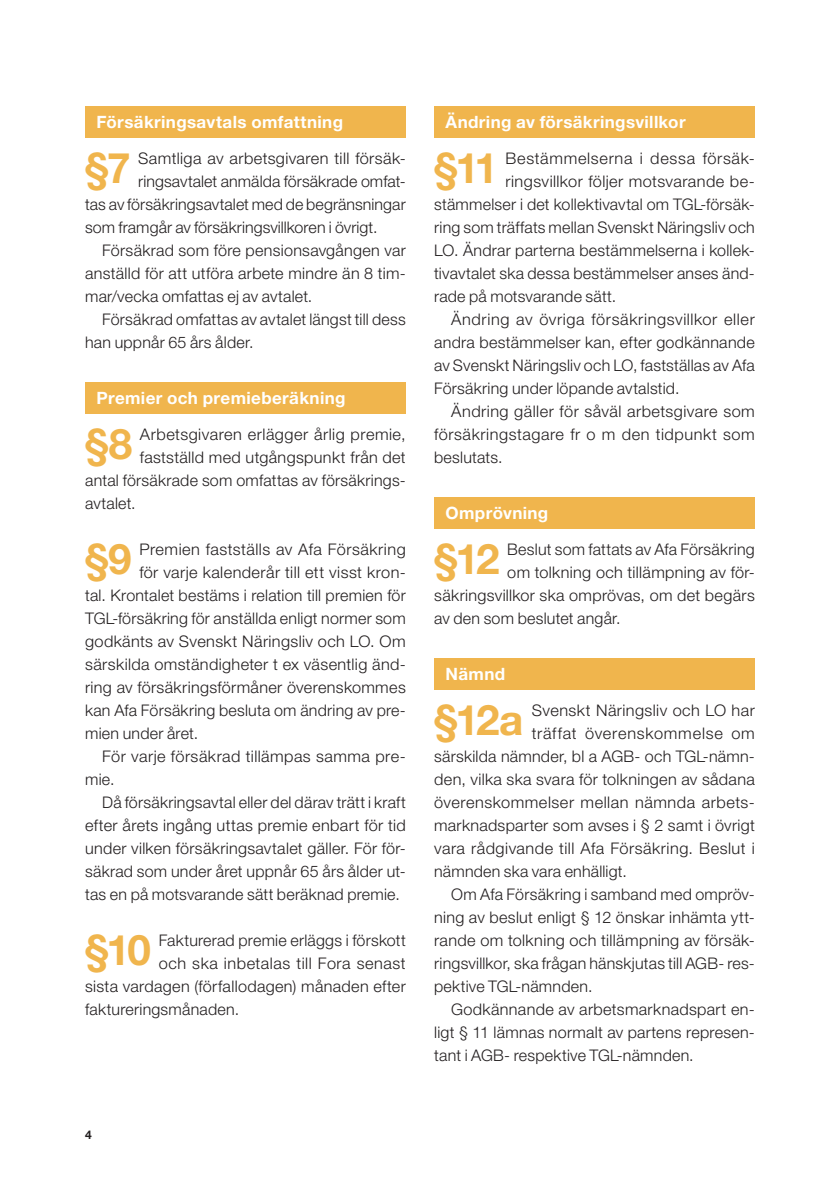
<style>
.page{position:relative;width:840px;height:1191px;background:#fff}
.page>*{position:absolute;margin:0;border:0;box-sizing:border-box;transform-origin:0 0}
.Brödtext_med_anfan{font:700 42.2px "Helvetica Neue LT Std";letter-spacing:-.065em;color:#f0b54d}
.Rubrik_på_färgplat{font:700 17px "Helvetica Neue LT Std";letter-spacing:.02em;color:#fff}
.Brödtext_med_anfan-2{font:300 16px "Helvetica Neue LT Std";letter-spacing:.02em;color:#231f20}
.Brödtext_med_indra{font:300 16px/23px "Helvetica Neue LT Std";letter-spacing:.015em;color:#231f20;text-align:justify}
.Brödtext_med_anfan-3{font:300 16px "Helvetica Neue LT Std";letter-spacing:.045em;color:#231f20}
.t1{font:700 12px "Helvetica Neue LT Std";color:#231f20}
</style>
<div class="page">
<div style="left:85px;top:106px;width:320px;height:32px;background:#f0b54d"></div>
<div style="left:85px;top:382px;width:320px;height:32px;background:#f0b54d"></div>
<div style="left:434px;top:106px;width:320px;height:32px;background:#f0b54d"></div>
<div style="left:434px;top:497px;width:320px;height:32px;background:#f0b54d"></div>
<div style="left:434px;top:658px;width:320px;height:32px;background:#f0b54d"></div>
<p class="Rubrik_på_färgplat" style="left:96px;top:111px;width:248px">Försäkringsavtals omfattning</p>
<p class="Brödtext_med_anfan" style="left:85px;top:142px;width:47px">§7</p>
<p class="Brödtext_med_anfan-2" style="left:138px;top:149px;width:269px">Samtliga av arbetsgivaren till försäk-</p>
<p class="Brödtext_med_anfan-2" style="left:138px;top:172px;width:269px">ringsavtalet anmälda försäkrade omfat-</p>
<p class="Brödtext_med_anfan-2" style="left:85px;top:195px;width:322px">tas av försäkringsavtalet med de begränsningar</p>
<p class="Brödtext_med_anfan-2" style="left:85px;top:218px;width:294px">som framgår av försäkringsvillkoren i övrigt.</p>
<p class="Brödtext_med_indra" style="left:85px;top:238px;width:322px;text-indent:17px">Försäkrad som före pensionsavgången var anställd för att utföra arbete mindre än 8 tim&shy;mar/vecka omfattas ej av avtalet.</p>
<p class="Brödtext_med_indra" style="left:85px;top:307px;width:322px;text-indent:17px">Försäkrad omfattas av avtalet längst till dess han uppnår 65 års ålder.</p>
<p class="Rubrik_på_färgplat" style="left:96px;top:387px;width:250px">Premier och premieberäkning</p>
<p class="Brödtext_med_anfan" style="left:85px;top:418px;width:49px">§8</p>
<p class="Brödtext_med_anfan-2" style="left:140px;top:425px;width:267px">Arbetsgivaren erlägger årlig premie,</p>
<p class="Brödtext_med_anfan-2" style="left:140px;top:448px;width:267px">fastställd med utgångspunkt från det</p>
<p class="Brödtext_med_anfan-2" style="left:85px;top:471px;width:322px">antal försäkrade som omfattas av försäkrings-</p>
<p class="Brödtext_med_anfan-2" style="left:85px;top:494px;width:52px">avtalet.</p>
<p class="Brödtext_med_anfan" style="left:85px;top:533px;width:48px">§9</p>
<p class="Brödtext_med_anfan-2" style="left:139px;top:540px;width:268px">Premien fastställs av Afa Försäkring</p>
<p class="Brödtext_med_anfan-2" style="left:139px;top:563px;width:268px">för varje kalenderår till ett visst kron-</p>
<p class="Brödtext_med_anfan-2" style="left:85px;top:586px;width:322px">tal. Krontalet bestäms i relation till premien för</p>
<p class="Brödtext_med_anfan-2" style="left:85px;top:609px;width:322px">TGL-försäkring för anställda enligt normer som</p>
<p class="Brödtext_med_anfan-2" style="left:85px;top:632px;width:322px">godkänts av Svenskt Näringsliv och LO. Om</p>
<p class="Brödtext_med_anfan-2" style="left:85px;top:655px;width:322px">särskilda omständigheter t ex väsentlig änd-</p>
<p class="Brödtext_med_anfan-2" style="left:85px;top:678px;width:322px">ring av försäkringsförmåner överenskommes</p>
<p class="Brödtext_med_anfan-2" style="left:85px;top:701px;width:322px">kan Afa Försäkring besluta om ändring av pre-</p>
<p class="Brödtext_med_anfan-2" style="left:85px;top:724px;width:115px">mien under året.</p>
<p class="Brödtext_med_indra" style="left:85px;top:744px;width:322px;text-indent:17px">För varje försäkrad tillämpas samma pre&shy;mie.</p>
<p class="Brödtext_med_indra" style="left:85px;top:790px;width:322px;text-indent:17px">Då försäkringsavtal eller del därav trätt i kraft efter årets ingång uttas premie enbart för tid under vilken försäkringsavtalet gäller. För för&shy;säkrad som under året uppnår 65 års ålder ut&shy;tas en på motsvarande sätt beräknad premie.</p>
<p class="Brödtext_med_anfan" style="left:85px;top:924px;width:67px">§10</p>
<p class="Brödtext_med_anfan-2" style="left:159px;top:931px;width:248px">Fakturerad premie erläggs i förskott</p>
<p class="Brödtext_med_anfan-2" style="left:159px;top:954px;width:248px">och ska inbetalas till Fora senast</p>
<p class="Brödtext_med_anfan-2" style="left:85px;top:977px;width:322px">sista vardagen (förfallodagen) månaden efter</p>
<p class="Brödtext_med_anfan-2" style="left:85px;top:1000px;width:155px">faktureringsmånaden.</p>
<p class="t1" style="left:85px;top:1127px;width:8px">4</p>
<p class="Rubrik_på_färgplat" style="left:445px;top:111px;width:241px">Ändring av försäkringsvillkor</p>
<p class="Brödtext_med_anfan" style="left:434px;top:142px;width:65px">§11</p>
<p class="Brödtext_med_anfan-3" style="left:505px;top:149px;width:249px">Bestämmelserna i dessa försäk-</p>
<p class="Brödtext_med_anfan-2" style="left:505px;top:172px;width:251px">ringsvillkor följer motsvarande be-</p>
<p class="Brödtext_med_anfan-2" style="left:434px;top:195px;width:322px">stämmelser i det kollektivavtal om TGL-försäk-</p>
<p class="Brödtext_med_anfan-2" style="left:434px;top:218px;width:322px">ring som träffats mellan Svenskt Näringsliv och</p>
<p class="Brödtext_med_anfan-2" style="left:434px;top:241px;width:322px">LO. Ändrar parterna bestämmelserna i kollek-</p>
<p class="Brödtext_med_anfan-2" style="left:434px;top:264px;width:322px">tivavtalet ska dessa bestämmelser anses änd-</p>
<p class="Brödtext_med_anfan-2" style="left:434px;top:287px;width:183px">rade på motsvarande sätt.</p>
<p class="Brödtext_med_indra" style="left:434px;top:307px;width:322px;text-indent:17px">Ändring av övriga försäkringsvillkor eller andra bestämmelser kan, efter godkännande av Svenskt Näringsliv och LO, fastställas av Afa Försäkring under löpande avtalstid.</p>
<p class="Brödtext_med_indra" style="left:434px;top:399px;width:322px;text-indent:17px">Ändring gäller för såväl arbetsgivare som försäkringstagare fr o m den tidpunkt som beslutats.</p>
<p class="Rubrik_på_färgplat" style="left:445px;top:502px;width:104px">Omprövning</p>
<p class="Brödtext_med_anfan" style="left:434px;top:533px;width:67px">§12</p>
<p class="Brödtext_med_anfan-2" style="left:507px;top:540px;width:249px">Beslut som fattats av Afa Försäkring</p>
<p class="Brödtext_med_anfan-2" style="left:507px;top:563px;width:249px">om tolkning och tillämpning av för-</p>
<p class="Brödtext_med_anfan-2" style="left:434px;top:586px;width:322px">säkringsvillkor ska omprövas, om det begärs</p>
<p class="Brödtext_med_anfan-2" style="left:434px;top:609px;width:188px">av den som beslutet angår.</p>
<p class="Rubrik_på_färgplat" style="left:445px;top:663px;width:61px">Nämnd</p>
<p class="Brödtext_med_anfan" style="left:434px;top:694px;width:91px">§12a</p>
<p class="Brödtext_med_anfan-2" style="left:531px;top:701px;width:224px">Svenskt Näringsliv och LO har</p>
<p class="Brödtext_med_anfan-3" style="left:531px;top:724px;width:224px">träffat överenskommelse om</p>
<p class="Brödtext_med_anfan-2" style="left:434px;top:747px;width:322px">särskilda nämnder, bl a AGB- och TGL-nämn-</p>
<p class="Brödtext_med_anfan-2" style="left:434px;top:770px;width:322px">den, vilka ska svara för tolkningen av sådana</p>
<p class="Brödtext_med_anfan-2" style="left:434px;top:793px;width:322px">överenskommelser mellan nämnda arbets-</p>
<p class="Brödtext_med_anfan-2" style="left:434px;top:816px;width:322px">marknadsparter som avses i § 2 samt i övrigt</p>
<p class="Brödtext_med_anfan-2" style="left:434px;top:839px;width:322px">vara rådgivande till Afa Försäkring. Beslut i</p>
<p class="Brödtext_med_anfan-2" style="left:434px;top:862px;width:194px">nämnden ska vara enhälligt.</p>
<p class="Brödtext_med_indra" style="left:434px;top:882px;width:322px;text-indent:17px">Om Afa Försäkring i samband med ompröv&shy;ning av beslut enligt § 12 önskar inhämta ytt&shy;rande om tolkning och tillämpning av försäk&shy;ringsvillkor, ska frågan hänskjutas till AGB- res&shy;pektive TGL-nämnden.</p>
<p class="Brödtext_med_indra" style="left:434px;top:997px;width:322px;text-indent:17px">Godkännande av arbetsmarknadspart en&shy;ligt § 11 lämnas normalt av partens represen&shy;tant i AGB- respektive TGL-nämnden.</p>
</div>
